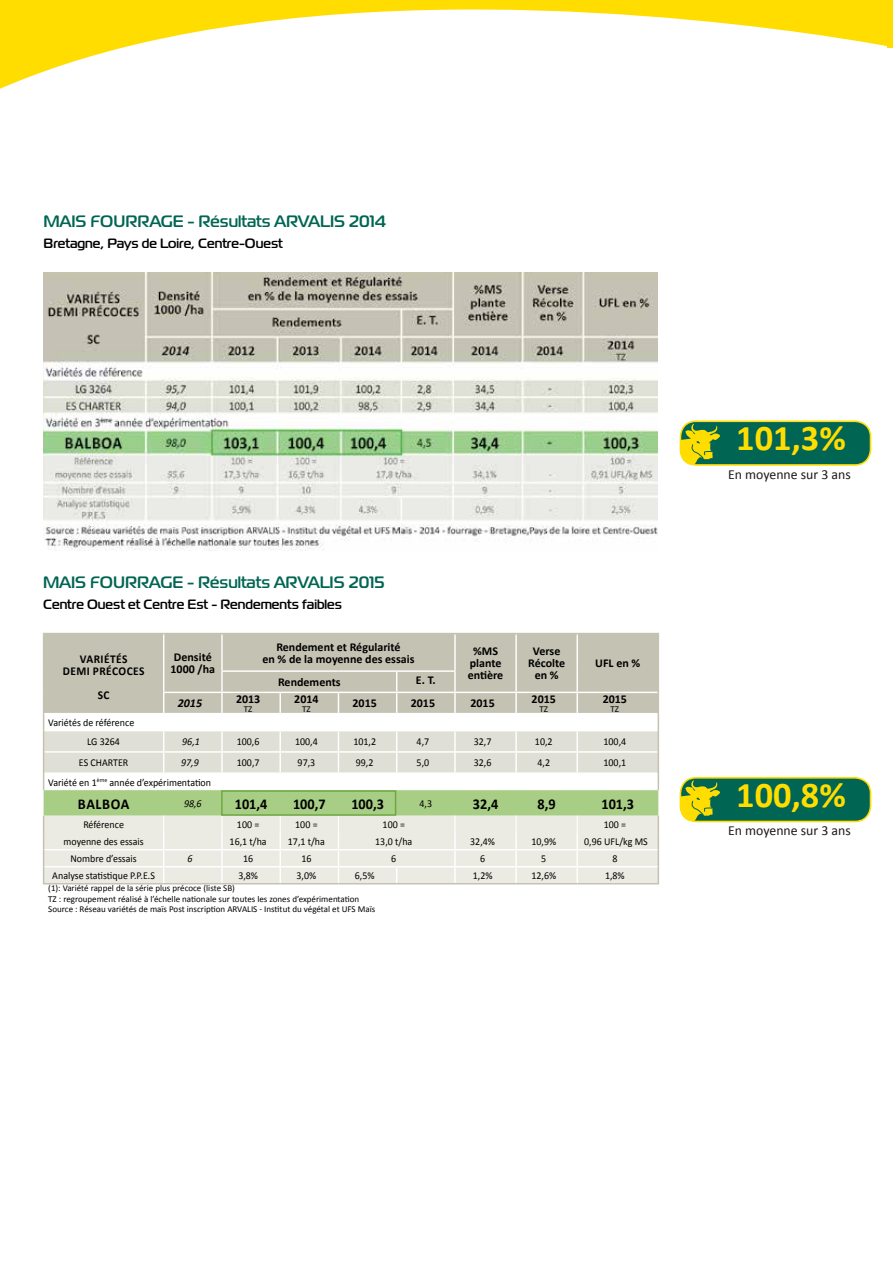
<style>
.page{position:relative;width:893px;height:1263px;background:#fff}
.page>*{position:absolute;margin:0;border:0;box-sizing:border-box;transform-origin:0 0}
.t1{font:700 36.3px "Calibri";color:#fd0}
.t2{font:16.5px "Semences F";color:#006553}
.t3{font:700 15px "Calibri";color:#000;scale:.95 1}
.t4{font:13.8px "Calibri";color:#1e1719}
.t5{font:13.5px "Semences F";color:#000}
.t6{font:700 12px/12px "Calibri";color:#000;text-align:center}
.t7{font:700 12px/12px "Calibri";letter-spacing:.04em;color:#000;text-align:center;scale:.95 1}
.t8{font:italic 700 12px "Calibri";color:#000}
.t9{font:700 12px "Calibri";color:#000;scale:.95 1}
.t10{font:10.5px/19.2px "Calibri";color:#000;scale:.95 1}
.t11{font:italic 10.5px "Calibri";color:#000;scale:.95 1}
.t12{font:9px/10.5px "Calibri";color:#000}
</style>
<div class="page">
<svg style="left:0;top:0;width:888px;height:89px"></svg>
<div style="left:888px;top:0;width:5px;height:48px;background:#fd0"></div>
<img style="left:43px;top:273px;width:615px;height:278px">
<div style="left:680px;top:778px;width:190px;height:43px;background:#006553;border-radius:16px"></div>
<div style="left:680px;top:777px;width:191px;height:45px;border:2px solid #fd0;border-radius:16px"></div>
<svg style="left:680px;top:780px;width:40px;height:41px"></svg>
<div style="left:680px;top:421px;width:190px;height:44px;background:#006553;border-radius:16px"></div>
<div style="left:680px;top:420px;width:191px;height:46px;border:2px solid #fd0;border-radius:16px"></div>
<svg style="left:680px;top:424px;width:40px;height:41px"></svg>
<div style="left:44px;top:634px;width:614px;height:37px;background:#c4c3b3"></div>
<svg style="left:45px;top:884px;width:612px;height:1px"></svg>
<hr style="left:163px;top:634px;width:1px;height:37px;background:#fff">
<hr style="left:221px;top:634px;width:2px;height:36px;background:#fff">
<hr style="left:454px;top:634px;width:2px;height:36px;background:#fff">
<hr style="left:515px;top:634px;width:2px;height:37px;background:#fff">
<hr style="left:576px;top:634px;width:2px;height:37px;background:#fff">
<hr style="left:221px;top:670px;width:59px;height:2px;background:#fff">
<hr style="left:280px;top:670px;width:58px;height:2px;background:#fff">
<hr style="left:338px;top:670px;width:59px;height:2px;background:#fff">
<hr style="left:397px;top:670px;width:59px;height:2px;background:#fff">
<hr style="left:43px;top:633px;width:121px;height:1px;background:#c4c3b3">
<hr style="left:43px;top:634px;width:1px;height:37px;background:#c4c3b3">
<hr style="left:164px;top:633px;width:58px;height:1px;background:#c4c3b3">
<hr style="left:222px;top:633px;width:58px;height:1px;background:#c4c3b3">
<hr style="left:280px;top:633px;width:58px;height:1px;background:#c4c3b3">
<hr style="left:338px;top:633px;width:59px;height:1px;background:#c4c3b3">
<hr style="left:397px;top:633px;width:58px;height:1px;background:#c4c3b3">
<hr style="left:455px;top:633px;width:61px;height:1px;background:#c4c3b3">
<hr style="left:516px;top:633px;width:61px;height:1px;background:#c4c3b3">
<hr style="left:577px;top:633px;width:82px;height:1px;background:#c4c3b3">
<hr style="left:658px;top:634px;width:1px;height:37px;background:#c4c3b3">
<svg style="left:42px;top:671px;width:617px;height:213px"></svg>
<hr style="left:43px;top:883px;width:121px;height:1px;background:#c4c3b3">
<hr style="left:164px;top:883px;width:58px;height:1px;background:#c4c3b3">
<hr style="left:222px;top:883px;width:58px;height:1px;background:#c4c3b3">
<hr style="left:280px;top:883px;width:58px;height:1px;background:#c4c3b3">
<hr style="left:338px;top:883px;width:59px;height:1px;background:#c4c3b3">
<hr style="left:397px;top:883px;width:58px;height:1px;background:#c4c3b3">
<hr style="left:455px;top:883px;width:61px;height:1px;background:#c4c3b3">
<hr style="left:516px;top:883px;width:61px;height:1px;background:#c4c3b3">
<hr style="left:577px;top:883px;width:82px;height:1px;background:#c4c3b3">
<div style="left:221px;top:790px;width:175px;height:26px;border:2px solid #6da943"></div>
<h2 class="t2" style="left:44px;top:212px;width:344px">MAIS FOURRAGE - Résultats ARVALIS 2014</h2>
<p class="t5" style="left:44px;top:236px;width:241px">Bretagne, Pays de Loire, Centre-Ouest</p>
<h2 class="t2" style="left:43px;top:572px;width:343px">MAIS FOURRAGE - Résultats ARVALIS 2015</h2>
<p class="t5" style="left:43px;top:596px;width:300px">Centre Ouest et Centre Est - Rendements faibles</p>
<p class="t7" style="left:63px;top:653px;width:87px">VARIÉTÉS<br>DEMI PRÉCOCES</p>
<p class="t9" style="left:98px;top:688px;width:14px">SC</p>
<p class="t10" style="left:87px;top:712px;width:51px;text-indent:-39px">Variétés de référence<br>LG 3264</p>
<p class="t6" style="left:171px;top:651px;width:46px;text-align:left">Densité<br>1000 /ha</p>
<p class="t6" style="left:262px;top:640px;width:154px;line-height:12.6px">Rendement et Régularité<br>en % de la moyenne des essais</p>
<p class="t6" style="left:468px;top:645px;width:37px">%MS plante entière</p>
<p class="t6" style="left:528px;top:645px;width:39px">Verse<br>Récolte en %</p>
<p class="t6" style="left:595px;top:657px;width:47px">UFL en %</p>
<p class="t6" style="left:278px;top:676px;width:64px">Rendements</p>
<p class="t6" style="left:416px;top:674px;width:21px">E. T.</p>
<p class="t8" style="left:178px;top:696px;width:26px">2015</p>
<p class="t6" style="left:236px;top:693px;width:26px">2013</p>
<p class="t12" style="left:244px;top:704px;width:10px">TZ</p>
<p class="t6" style="left:294px;top:693px;width:26px">2014</p>
<p class="t12" style="left:302px;top:704px;width:10px">TZ</p>
<p class="t6" style="left:532px;top:693px;width:26px">2015</p>
<p class="t12" style="left:539px;top:704px;width:10px">TZ</p>
<p class="t6" style="left:603px;top:693px;width:26px">2015</p>
<p class="t12" style="left:611px;top:704px;width:10px">TZ</p>
<p class="t6" style="left:353px;top:697px;width:26px">2015</p>
<p class="t6" style="left:411px;top:697px;width:26px">2015</p>
<p class="t6" style="left:470px;top:697px;width:26px">2015</p>
<p class="t11" style="left:182px;top:734px;width:20px">96,1</p>
<p class="t10" style="left:237px;top:732px;width:25px">100,6</p>
<p class="t10" style="left:295px;top:732px;width:25px">100,4</p>
<p class="t10" style="left:353px;top:732px;width:25px">101,2</p>
<p class="t10" style="left:417px;top:732px;width:15px">4,7</p>
<p class="t10" style="left:474px;top:732px;width:20px">32,7</p>
<p class="t10" style="left:535px;top:732px;width:20px">10,2</p>
<p class="t10" style="left:603px;top:732px;width:25px">100,4</p>
<p class="t10" style="left:79px;top:753px;width:53px">ES CHARTER</p>
<p class="t11" style="left:181px;top:756px;width:20px">97,9</p>
<p class="t10" style="left:237px;top:753px;width:25px">100,7</p>
<p class="t10" style="left:298px;top:753px;width:20px">97,3</p>
<p class="t10" style="left:356px;top:753px;width:20px">99,2</p>
<p class="t10" style="left:417px;top:753px;width:15px">5,0</p>
<p class="t10" style="left:474px;top:753px;width:20px">32,6</p>
<p class="t10" style="left:537px;top:753px;width:15px">4,2</p>
<p class="t10" style="left:603px;top:753px;width:25px">100,1</p>
<p class="t10" style="left:48px;top:772px;width:173px">Variété en 1<sup>ème</sup> année d’expérimentation</p>
<h3 class="t3" style="left:78px;top:794px;width:56px">BALBOA</h3>
<p class="t11" style="left:184px;top:796px;width:20px">98,6</p>
<h3 class="t3" style="left:235px;top:794px;width:36px">101,4</h3>
<h3 class="t3" style="left:293px;top:794px;width:36px">100,7</h3>
<h3 class="t3" style="left:351px;top:794px;width:36px">100,3</h3>
<p class="t10" style="left:420px;top:793px;width:15px">4,3</p>
<h3 class="t3" style="left:473px;top:794px;width:28px">32,4</h3>
<h3 class="t3" style="left:538px;top:794px;width:21px">8,9</h3>
<h3 class="t3" style="left:601px;top:794px;width:36px">101,3</h3>
<p class="t10" style="left:83px;top:814px;width:44px">Référence</p>
<p class="t10" style="left:237px;top:814px;width:25px">100 =</p>
<p class="t10" style="left:295px;top:814px;width:25px">100 =</p>
<p class="t10" style="left:383px;top:814px;width:25px">100 =</p>
<p class="t10" style="left:604px;top:814px;width:25px">100 =</p>
<p class="t10" style="left:63px;top:831px;width:86px">moyenne des essais</p>
<p class="t10" style="left:230px;top:831px;width:41px">16,1 t/ha</p>
<p class="t10" style="left:288px;top:831px;width:41px">17,1 t/ha</p>
<p class="t10" style="left:375px;top:831px;width:41px">13,0 t/ha</p>
<p class="t10" style="left:470px;top:831px;width:28px">32,4%</p>
<p class="t10" style="left:531px;top:831px;width:28px">10,9%</p>
<p class="t10" style="left:584px;top:831px;width:68px">0,96 UFL/kg MS</p>
<p class="t10" style="left:71px;top:848px;width:71px">Nombre d’essais</p>
<p class="t11" style="left:187px;top:851px;width:7px">6</p>
<p class="t10" style="left:243px;top:848px;width:12px">16</p>
<p class="t10" style="left:301px;top:848px;width:12px">16</p>
<p class="t10" style="left:391px;top:848px;width:7px">6</p>
<p class="t10" style="left:480px;top:848px;width:7px">6</p>
<p class="t10" style="left:541px;top:848px;width:7px">5</p>
<p class="t10" style="left:612px;top:848px;width:7px">8</p>
<p class="t10" style="left:52px;top:865px;width:110px">Analyse statistique P.P.E.S</p>
<p class="t10" style="left:238px;top:865px;width:22px">3,8%</p>
<p class="t10" style="left:297px;top:865px;width:22px">3,0%</p>
<p class="t10" style="left:355px;top:865px;width:22px">6,5%</p>
<p class="t10" style="left:473px;top:865px;width:22px">1,2%</p>
<p class="t10" style="left:531px;top:865px;width:28px">12,6%</p>
<p class="t10" style="left:605px;top:865px;width:22px">1,8%</p>
<p class="t12" style="left:48px;top:882px;width:329px">(1): Variété rappel de la série plus précoce (liste SB)<br>TZ : regroupement réalisé à l’échelle nationale sur toutes les zones d’expérimentation<br>Source : Réseau variétés de maïs Post inscription ARVALIS - Institut du végétal et UFS Maïs</p>
<h1 class="t1" style="left:736px;top:415px;width:111px">101,3%</h1>
<h3 class="t4" style="left:728px;top:465px;width:124px">En moyenne sur 3 ans</h3>
<h1 class="t1" style="left:736px;top:771px;width:111px">100,8%</h1>
<h3 class="t4" style="left:728px;top:822px;width:124px">En moyenne sur 3 ans</h3>
</div>
